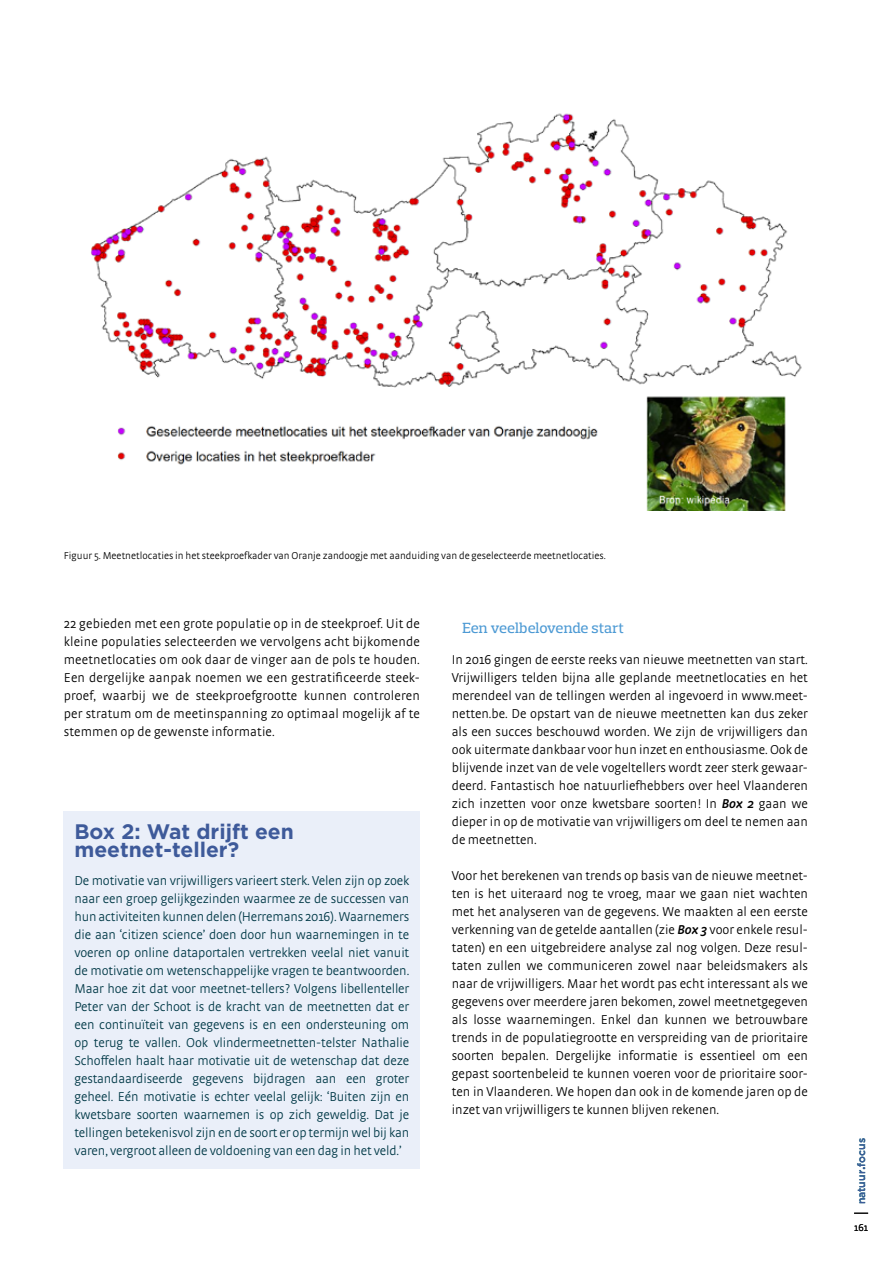
<style>
.page{position:relative;width:893px;height:1263px;background:#fff}
.page>*{position:absolute;margin:0;border:0;box-sizing:border-box;transform-origin:0 0}
.t1{font:700 21px/18px "Gotham";color:#3e5a9a}
.t2{font:500 15px "Prelo Slab";color:#4d9ad4}
.t3{font:300 13.5px/18px "Strada OT";color:#000;text-align:justify}
.t4{font:300 13.5px/18px "Strada OT";letter-spacing:-.01em;color:#003846;text-align:justify}
.t5{font:300 10.5px "Strada OT";color:#000}
.t6{font:500 10.5px "Gotham";color:#3e5a9a}
.s1{font-weight:600;font-style:italic}
</style>
<div class="page">
<svg style="left:854px;top:1213px;width:14px;height:1px"></svg>
<img style="left:90px;top:113px;width:712px;height:398px">
<div style="left:64px;top:811px;width:356px;height:357px;background:#eaeff9"></div>
<p class="t5" style="left:64px;top:550px;width:544px">Figuur 5. Meetnetlocaties in het steekproefkader van Oranje zandoogje met aanduiding van de geselecteerde meetnetlocaties.</p>
<p class="t3" style="left:64px;top:615px;width:358px">22 gebieden met een grote populatie op in de steekproef. Uit de kleine populaties selecteerden we vervolgens acht bijkomende meetnetlocaties om ook daar de vinger aan de pols te houden.<br>Een dergelijke aanpak noemen we een gestratificeerde steek&shy;proef, waarbij we de steekproefgrootte kunnen controleren per stratum om de meetinspanning zo optimaal mogelijk af te stemmen op de gewenste informatie.</p>
<p class="t2" style="left:462px;top:619px;width:163px">Een veelbelovende start</p>
<p class="t3" style="left:452px;top:651px;width:358px">In 2016 gingen de eerste reeks van nieuwe meetnetten van start.<br>Vrijwilligers telden bijna alle geplande meetnetlocaties en het merendeel van de tellingen werden al ingevoerd in www.meet&shy;netten.be. De opstart van de nieuwe meetnetten kan dus zeker als een succes beschouwd worden. We zijn de vrijwilligers dan ook uitermate dankbaar voor hun inzet en enthousiasme. Ook de blijvende inzet van de vele vogeltellers wordt zeer sterk gewaar&shy;deerd. Fantastisch hoe natuurliefhebbers over heel Vlaanderen zich inzetten voor onze kwetsbare soorten! In <span class="s1">Box 2</span> gaan we dieper in op de motivatie van vrijwilligers om deel te nemen aan de meetnetten.</p>
<p class="t3" style="left:452px;top:867px;width:358px">Voor het berekenen van trends op basis van de nieuwe meetnet&shy;ten is het uiteraard nog te vroeg, maar we gaan niet wachten met het analyseren van de gegevens. We maakten al een eerste verkenning van de getelde aantallen (zie <span class="s1">Box 3</span> voor enkele resul&shy;taten) en een uitgebreidere analyse zal nog volgen. Deze resul&shy;taten zullen we communiceren zowel naar beleidsmakers als naar de vrijwilligers. Maar het wordt pas echt interessant als we gegevens over meerdere jaren bekomen, zowel meetnetgegeven als losse waarnemingen. Enkel dan kunnen we betrouwbare trends in de populatiegrootte en verspreiding van de prioritaire soorten bepalen. Dergelijke informatie is essentieel om een gepast soortenbeleid te kunnen voeren voor de prioritaire soor&shy;ten in Vlaanderen. We hopen dan ook in de komende jaren op de inzet van vrijwilligers te kunnen blijven rekenen.</p>
<h1 class="t1" style="left:74px;top:822px;width:221px">Box 2: Wat drijft een meetnet-teller?</h1>
<p class="t4" style="left:74px;top:872px;width:336px">De motivatie van vrijwilligers varieert sterk. Velen zijn op zoek naar een groep gelijkgezinden waarmee ze de successen van hun activiteiten kunnen delen (Herremans 2016). Waarnemers die aan ‘citizen science’ doen door hun waarnemingen in te voeren op online dataportalen vertrekken veelal niet vanuit de motivatie om wetenschappelijke vragen te beantwoorden.<br>Maar hoe zit dat voor meetnet-tellers? Volgens libellenteller Peter van der Schoot is de kracht van de meetnetten dat er een continuïteit van gegevens is en een ondersteuning om op terug te vallen. Ook vlindermeetnetten-telster Nathalie Schoffelen haalt haar motivatie uit de wetenschap dat deze gestandaardiseerde gegevens bijdragen aan een groter geheel. Eén motivatie is echter veelal gelijk: ‘Buiten zijn en kwetsbare soorten waarnemen is op zich geweldig. Dat je tellingen betekenisvol zijn en de soort er op termijn wel bij kan varen, vergroot alleen de voldoening van een dag in het veld.’</p>
<p class="t6" style="left:855px;top:1204px;width:68px;rotate:-90deg">natuur<sub>•</sub>focus</p>
<p class="t5" style="left:854px;top:1222px;width:15px">161</p>
</div>
